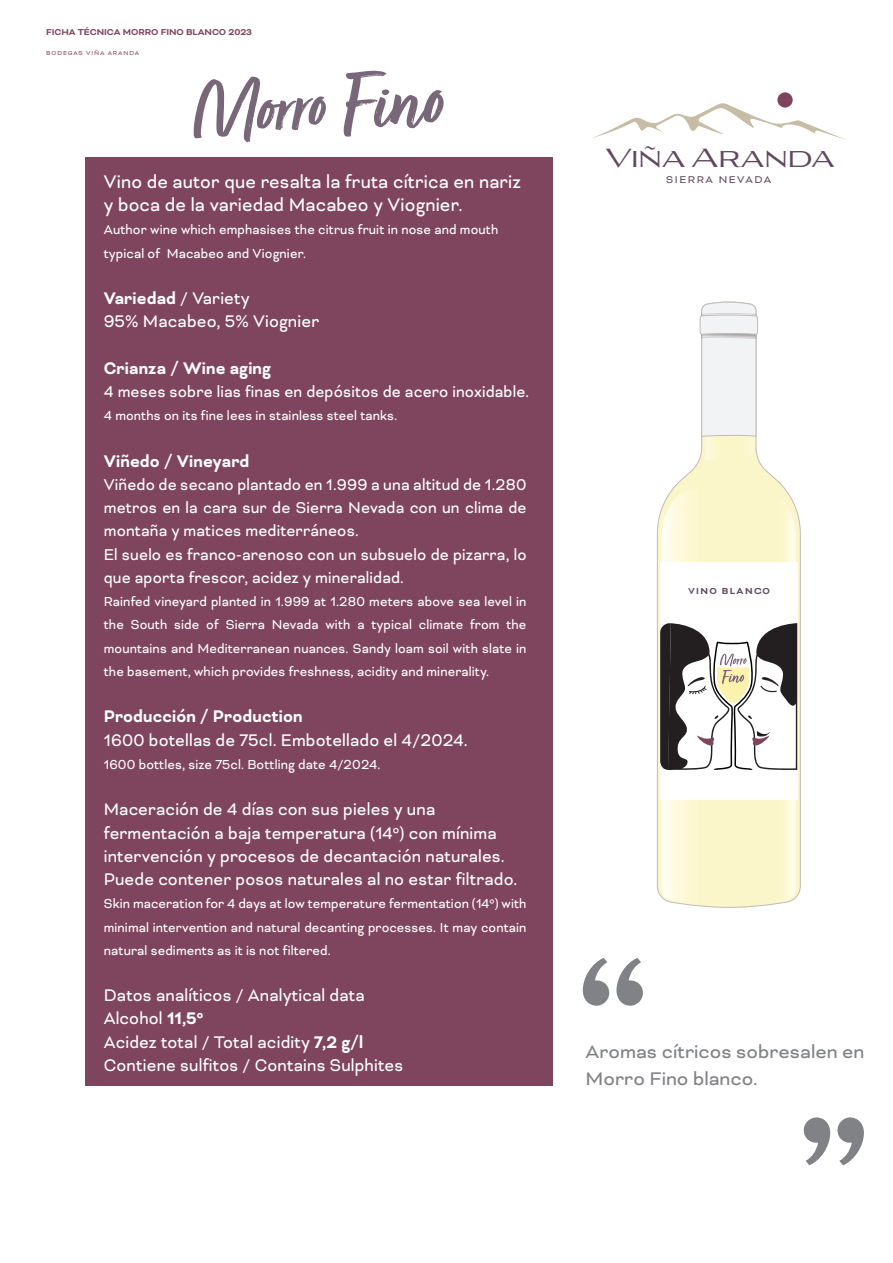
<style>
.page{position:relative;width:893px;height:1263px;background:#fff}
.page>*{position:absolute;margin:0;border:0;box-sizing:border-box;transform-origin:0 0}
.t1{font:25.5px "Aviano Flare";color:#614860}
.t2{font:21px/23.2px "Bicyclette";letter-spacing:.01em;color:#fff;scale:.93 1}
.t3{font:21px/27px "Bicyclette";color:#808285}
.t4{font:19.35px/23.2px "Bicyclette";letter-spacing:.01em;color:#fff;scale:.93 1}
.t5{font:700 19.35px "Bicyclette";letter-spacing:.01em;color:#fff;scale:.93 1}
.t6{font:18px/23.2px "Bicyclette";letter-spacing:.01em;color:#fff;scale:.93 1}
.t7{font:15px/23.2px "Bicyclette";letter-spacing:.01em;color:#fff;text-align:justify;scale:.93 1}
.t8{font:11.25px "Bicyclette";letter-spacing:.14em;color:#614860}
.t9{font:700 10.05px "Bicyclette";letter-spacing:.14em;color:#614860}
.t10{font:700 9.9px "Bicyclette";color:#7f455e}
.t11{font:6.6px "Bicyclette";letter-spacing:.14em;color:#7f455e}
.s1{font-weight:700}
</style>
<div class="page">
<div style="left:85px;top:157px;width:468px;height:928px;background:#7f455e"></div>
<svg style="left:592px;top:103px;width:254px;height:37px"></svg>
<div style="left:777px;top:92px;width:16px;height:16px;background:#7f455e;border-radius:50%"></div>
<svg style="left:657px;top:317px;width:144px;height:591px"></svg>
<svg style="left:700px;top:301px;width:58px;height:160px"></svg>
<svg style="left:660px;top:488px;width:137px;height:416px"></svg>
<svg style="left:194px;top:77px;width:132px;height:65px"></svg>
<svg style="left:344px;top:71px;width:100px;height:66px"></svg>
<svg style="left:804px;top:1117px;width:60px;height:48px"></svg>
<svg style="left:583px;top:958px;width:60px;height:48px"></svg>
<p class="t10" style="left:46px;top:26px;width:207px">FICHA TÉCNICA MORRO FINO BLANCO 2023</p>
<p class="t11" style="left:46px;top:49px;width:94px">BODEGAS VIÑA ARANDA</p>
<h2 class="t2" style="left:104px;top:170px;width:450px">Vino de autor que resalta la fruta cítrica en nariz y boca de la variedad Macabeo y Viognier.</h2>
<p class="t7" style="left:104px;top:218px;width:426px">Author wine which emphasises the citrus fruit in nose and mouth typical of Macabeo and Viognier.</p>
<p class="t4" style="left:104px;top:287px;width:233px"><span class="s1">Variedad</span> / Variety<br>95% Macabeo, 5% Viognier</p>
<p class="t5" style="left:104px;top:357px;width:181px">Crianza / Wine aging</p>
<p class="t6" style="left:104px;top:380px;width:459px">4 meses sobre lias finas en depósitos de acero inoxidable.</p>
<p class="t7" style="left:104px;top:404px;width:317px">4 months on its fine lees in stainless steel tanks.</p>
<p class="t5" style="left:104px;top:450px;width:158px">Viñedo / Vineyard</p>
<p class="t6" style="left:104px;top:473px;width:456px">Viñedo de secano plantado en 1.999 a una altitud de 1.280 metros en la cara sur de Sierra Nevada con un clima de montaña y matices mediterráneos.<br>El suelo es franco-arenoso con un subsuelo de pizarra, lo que aporta frescor, acidez y mineralidad.</p>
<p class="t7" style="left:104px;top:590px;width:456px">Rainfed vineyard planted in 1.999 at 1.280 meters above sea level in the South side of Sierra Nevada with a typical climate from the mountains and Mediterranean nuances. Sandy loam soil with slate in the basement, which provides freshness, acidity and minerality.</p>
<p class="t5" style="left:104px;top:705px;width:215px">Producción / Production</p>
<p class="t4" style="left:104px;top:728px;width:393px">1600 botellas de 75cl. Embotellado el 4/2024.</p>
<p class="t7" style="left:104px;top:753px;width:299px">1600 bottles, size 75cl. Bottling date 4/2024.</p>
<p class="t4" style="left:104px;top:798px;width:446px">Maceración de 4 días con sus pieles y una fermentación a baja temperatura (14º) con mínima intervención y procesos de decantación naturales.<br>Puede contener posos naturales al no estar filtrado.</p>
<p class="t7" style="left:104px;top:892px;width:456px">Skin maceration for 4 days at low temperature fermentation (14º) with minimal intervention and natural decanting processes. It may contain natural sediments as it is not filtered.</p>
<p class="t4" style="left:104px;top:984px;width:324px">Datos analíticos / Analytical data<br>Alcohol <span class="s1">11,5º<br></span>Acidez total / Total acidity <span class="s1">7,2 g/l<br></span>Contiene sulfitos / Contains Sulphites</p>
<h1 class="t1" style="left:605px;top:143px;width:230px">Viña Aranda</h1>
<p class="t8" style="left:666px;top:173px;width:107px">SIERRA NEVADA</p>
<p class="t9" style="left:688px;top:585px;width:83px">VINO BLANCO</p>
<h2 class="t3" style="left:586px;top:1038px;width:280px">Aromas cítricos sobresalen en<br>Morro Fino blanco.</h2>
</div>
